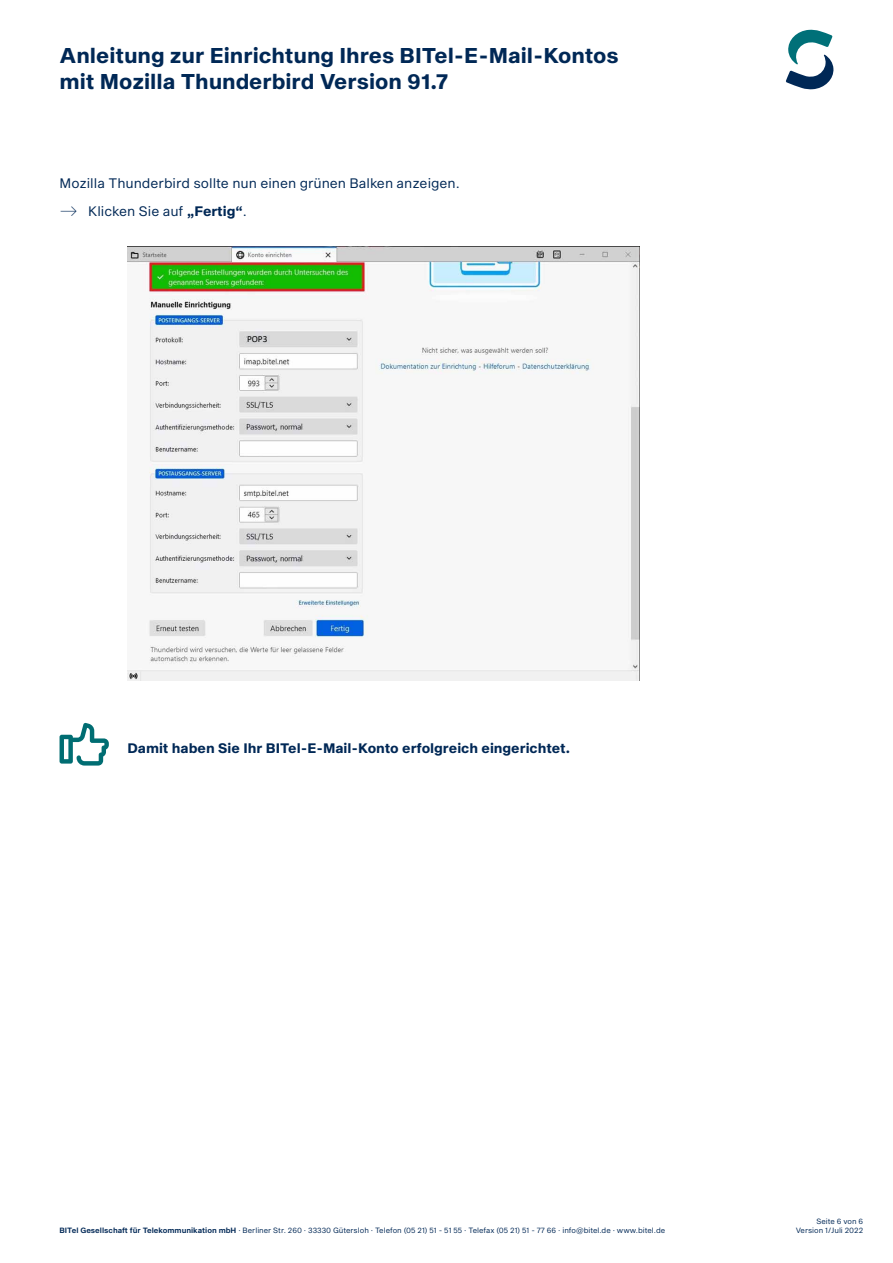
<style>
.page{position:relative;width:893px;height:1263px;background:#fff}
.page>*{position:absolute;margin:0;border:0;box-sizing:border-box;transform-origin:0 0}
.t1{font:700 21px/26.2px "S Sequel";color:#002856}
.t2{font:13.5px/28px "S Sequel";color:#002856}
.t3{font:700 13.5px "S Sequel";color:#002856}
.t4{font:9.3px "Calibri";color:#000}
.t5{font:7.5px/9.3px "S Sequel";color:#002856;text-align:right}
.s1{font-weight:700}
.s2{font-family:"S Sequel Semi"}
</style>
<div class="page">
<svg style="left:786px;top:30px;width:48px;height:59px"></svg>
<img style="left:128px;top:246px;width:512px;height:434px">
<div style="left:247px;top:335px;width:23px;height:9px;background:#d4d5d7"></div>
<svg style="left:60px;top:723px;width:49px;height:42px"></svg>
<h1 class="t1" style="left:60px;top:43px;width:561px">Anleitung zur Einrichtung Ihres BITel-E-Mail-Kontos mit Mozilla Thunderbird Version 91.7</h1>
<h2 class="t2" style="left:88px;top:170px;width:373px;text-indent:-28px">Mozilla Thunderbird sollte nun einen grünen Balken anzeigen.<br>Klicken Sie auf <span class="s1">„Fertig“</span>.</h2>
<p class="t4" style="left:247px;top:332px;width:22px">POP3</p>
<h2 class="t3" style="left:128px;top:738px;width:444px">Damit haben Sie Ihr BITel-E-Mail-Konto erfolgreich eingerichtet.</h2>
<p class="t5" style="left:60px;top:1226px;width:607px"><span class="s2">BITel Gesellschaft für Telekommunikation mbH</span> · Berliner Str. 260 · 33330 Gütersloh · Telefon (05 21) 51 - 51 55 · Telefax (05 21) 51 - 77 66 · info@bitel.de · www.bitel.de</p>
<p class="t5" style="left:796px;top:1217px;width:69px">Seite 6 von 6<br>Version 1/Juli 2022</p>
</div>
